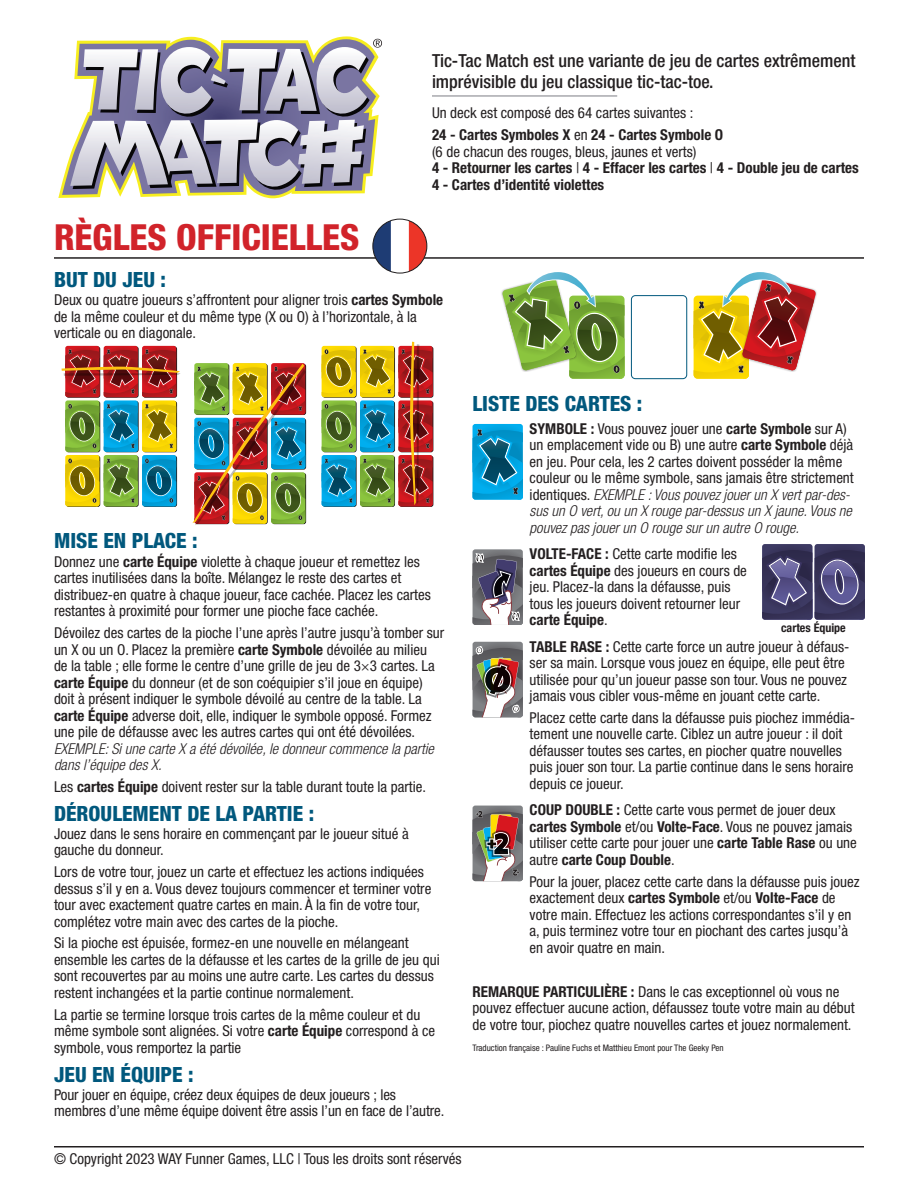
<style>
.page{position:relative;width:918px;height:1188px;background:#fff}
.page>*{position:absolute;margin:0;border:0;box-sizing:border-box;transform-origin:0 0}
.t1{font:800 condensed 36px "Helvetica Neue LT Std";color:#d1232a}
.t2{font:800 condensed 21px "Helvetica Neue LT Std";color:#01587d}
.t3{font:500 condensed 18px/21.6px "Helvetica Neue LT Std";color:#231f20}
.t4{font:condensed 15px/16.5px "Helvetica Neue LT Std";color:#231f20}
.t5{font:700 condensed 15px/16.5px "Helvetica Neue LT Std";color:#231f20}
.t6{font:italic 300 condensed 15px/16.5px "Helvetica Neue LT Std";color:#231f20}
.t7{font:700 condensed 12px "Helvetica Neue LT Std";color:#231f20}
.t8{font:condensed 9px "Helvetica Neue LT Std";color:#231f20}
.s1{font-weight:700}
.s2{font-weight:400}
.s3{font-weight:300;font-stretch:normal}
.s4{font-weight:300;font-style:italic}
</style>
<div class="page">
<hr style="left:54px;top:257px;width:810px;height:2px;background:#231f20">
<svg style="left:322px;top:456px;width:35px;height:51px"></svg>
<svg style="left:361px;top:456px;width:34px;height:51px"></svg>
<svg style="left:399px;top:456px;width:34px;height:51px"></svg>
<img style="left:322px;top:342px;width:111px;height:164px">
<img style="left:192px;top:363px;width:114px;height:162px">
<svg style="left:66px;top:456px;width:34px;height:51px"></svg>
<svg style="left:105px;top:456px;width:34px;height:51px"></svg>
<svg style="left:143px;top:456px;width:34px;height:51px"></svg>
<img style="left:62px;top:346px;width:118px;height:160px">
<div style="left:631px;top:295px;width:56px;height:84px;border:1px solid #01587d;border-radius:4px"></div>
<svg style="left:694px;top:272px;width:122px;height:107px"></svg>
<svg style="left:502px;top:272px;width:123px;height:107px"></svg>
<svg style="left:473px;top:424px;width:50px;height:76px;background:#0f90c1"></svg>
<svg style="left:473px;top:549px;width:50px;height:76px;background:#7b7783"></svg>
<svg style="left:762px;top:544px;width:103px;height:76px;background:#4e4972"></svg>
<svg style="left:473px;top:642px;width:50px;height:75px;background:#827874"></svg>
<svg style="left:473px;top:806px;width:50px;height:75px;background:#8c7c74"></svg>
<svg style="left:58px;top:36px;width:321px;height:162px"></svg>
<svg style="left:70px;top:39px;width:312px;height:153px"></svg>
<hr style="left:54px;top:1146px;width:810px;height:2px;background:#231f20">
<div style="left:373px;top:219px;width:54px;height:54px;background:#fff;border-radius:50%"></div>
<svg style="left:373px;top:221px;width:18px;height:51px"></svg>
<svg style="left:409px;top:221px;width:18px;height:51px"></svg>
<div style="left:372px;top:219px;width:55px;height:55px;border:1px solid #201d1e;border-radius:50%"></div>
<hr style="left:432px;top:95px;width:185px;height:2px;background:#a8a9ad">
<p class="t3" style="left:432px;top:49px;width:425px">Tic-Tac Match est une variante de jeu de cartes extrêmement imprévisible du jeu classique tic-tac-toe.</p>
<p class="t4" style="left:432px;top:102px;width:293px;line-height:21.9px">Un deck est composé des 64 cartes suivantes :<br><span class="s1">24 - Cartes Symboles X</span> en <span class="s1">24 - Cartes Symbole O</span></p>
<p class="t5" style="left:432px;top:143px;width:428px"><span class="s2">(6 de chacun des rouges, bleus, jaunes et verts)<br></span>4 - Retourner les cartes <span class="s2">|</span> 4 - Effacer les cartes <span class="s2">|</span> 4 - Double jeu de cartes<br>4 - Cartes d’identité violettes</p>
<h1 class="t1" style="left:54px;top:215px;width:307px">RÈGLES OFFICIELLES</h1>
<h2 class="t2" style="left:54px;top:267px;width:114px">BUT DU JEU :</h2>
<p class="t4" style="left:54px;top:292px;width:391px">Deux ou quatre joueurs s’affrontent pour aligner trois <span class="s1">cartes Symbole </span>de la même couleur et du même type (X ou O) à l’horizontale, à la verticale ou en diagonale.</p>
<h2 class="t2" style="left:54px;top:528px;width:145px">MISE EN PLACE :</h2>
<p class="t4" style="left:54px;top:553px;width:378px">Donnez une <span class="s1">carte Équipe</span> violette à chaque joueur et remettez les cartes inutilisées dans la boîte. Mélangez le reste des cartes et distribuez-en quatre à chaque joueur, face cachée. Placez les cartes restantes à proximité pour former une pioche face cachée.</p>
<p class="t4" style="left:54px;top:624px;width:392px">Dévoilez des cartes de la pioche l’une après l’autre jusqu’à tomber sur un X ou un O. Placez la première <span class="s1">carte Symbole</span> dévoilée au milieu de la table ; elle forme le centre d’une grille de jeu de 3<span class="s3">×</span>3 cartes. La <span class="s1">carte Équipe</span> du donneur (et de son coéquipier s’il joue en équipe) doit à présent indiquer le symbole dévoilé au centre de la table. La <span class="s1">carte Équipe</span> adverse doit, elle, indiquer le symbole opposé. Formez une pile de défausse avec les autres cartes qui ont été dévoilées.</p>
<p class="t6" style="left:54px;top:740px;width:381px">EXEMPLE: Si une carte X a été dévoilée, le donneur commence la partie dans l’équipe des X.</p>
<p class="t4" style="left:54px;top:778px;width:374px">Les <span class="s1">cartes Équipe</span> doivent rester sur la table durant toute la partie.</p>
<h2 class="t2" style="left:54px;top:800px;width:262px">DÉROULEMENT DE LA PARTIE :</h2>
<p class="t4" style="left:54px;top:825px;width:356px">Jouez dans le sens horaire en commençant par le joueur situé à gauche du donneur.</p>
<p class="t4" style="left:54px;top:863px;width:379px">Lors de votre tour, jouez un carte et effectuez les actions indiquées dessus s’il y en a. Vous devez toujours commencer et terminer votre tour avec exactement quatre cartes en main. À la fin de votre tour, complétez votre main avec des cartes de la pioche.</p>
<p class="t4" style="left:54px;top:935px;width:387px">Si la pioche est épuisée, formez-en une nouvelle en mélangeant ensemble les cartes de la défausse et les cartes de la grille de jeu qui sont recouvertes par au moins une autre carte. Les cartes du dessus restent inchangées et la partie continue normalement.</p>
<p class="t4" style="left:54px;top:1006px;width:383px">La partie se termine lorsque trois cartes de la même couleur et du même symbole sont alignées. Si votre <span class="s1">carte Équipe</span> correspond à ce symbole, vous remportez la partie</p>
<h2 class="t2" style="left:54px;top:1061px;width:141px">JEU EN ÉQUIPE :</h2>
<p class="t4" style="left:54px;top:1086px;width:392px">Pour jouer en équipe, créez deux équipes de deux joueurs ; les membres d’une même équipe doivent être assis l’un en face de l’autre.</p>
<h2 class="t2" style="left:472px;top:391px;width:171px">LISTE DES CARTES :</h2>
<p class="t4" style="left:530px;top:420px;width:326px"><span class="s1">SYMBOLE :</span> Vous pouvez jouer une <span class="s1">carte Symbole</span> sur A) un emplacement vide ou B) une autre <span class="s1">carte Symbole</span> déjà en jeu. Pour cela, les 2 cartes doivent posséder la même couleur ou le même symbole, sans jamais être strictement identiques. <span class="s4">EXEMPLE : Vous pouvez jouer un X vert par-des&shy;sus un O vert, ou un X rouge par-dessus un X jaune. Vous ne pouvez pas jouer un O rouge sur un autre O rouge.</span></p>
<p class="t4" style="left:530px;top:545px;width:219px"><span class="s1">VOLTE-FACE :</span> Cette carte modifie les <span class="s1">cartes Équipe</span> des joueurs en cours de jeu. Placez-la dans la défausse, puis tous les joueurs doivent retourner leur <span class="s1">carte Équipe</span>.</p>
<p class="t4" style="left:530px;top:638px;width:321px"><span class="s1">TABLE RASE :</span> Cette carte force un autre joueur à défaus&shy;ser sa main. Lorsque vous jouez en équipe, elle peut être utilisée pour qu’un joueur passe son tour. Vous ne pouvez jamais vous cibler vous-même en jouant cette carte.</p>
<p class="t4" style="left:530px;top:709px;width:327px">Placez cette carte dans la défausse puis piochez immédia&shy;tement une nouvelle carte. Ciblez un autre joueur : il doit défausser toutes ses cartes, en piocher quatre nouvelles puis jouer son tour. La partie continue dans le sens horaire depuis ce joueur.</p>
<p class="t4" style="left:530px;top:802px;width:329px"><span class="s1">COUP DOUBLE :</span> Cette carte vous permet de jouer deux <span class="s1">cartes Symbole</span> et/ou <span class="s1">Volte-Face</span>. Vous ne pouvez jamais utiliser cette carte pour jouer une <span class="s1">carte Table Rase</span> ou une autre <span class="s1">carte Coup Double</span>.</p>
<p class="t4" style="left:530px;top:873px;width:332px">Pour la jouer, placez cette carte dans la défausse puis jouez exactement deux <span class="s1">cartes Symbole</span> et/ou <span class="s1">Volte-Face</span> de votre main. Effectuez les actions correspondantes s’il y en a, puis terminez votre tour en piochant des cartes jusqu’à en avoir quatre en main.</p>
<p class="t4" style="left:472px;top:983px;width:384px"><span class="s1">REMARQUE PARTICULIÈRE :</span> Dans le cas exceptionnel où vous ne pouvez effectuer aucune action, défaussez toute votre main au début de votre tour, piochez quatre nouvelles cartes et jouez normalement.</p>
<p class="t8" style="left:473px;top:1043px;width:253px">Traduction française : Pauline Fuchs et Matthieu Emont pour The Geeky Pen</p>
<p class="t7" style="left:781px;top:620px;width:66px">cartes Équipe</p>
<p class="t4" style="left:54px;top:1150px;width:409px">© Copyright 2023 WAY Funner Games, LLC | Tous les droits sont réservés</p>
</div>
